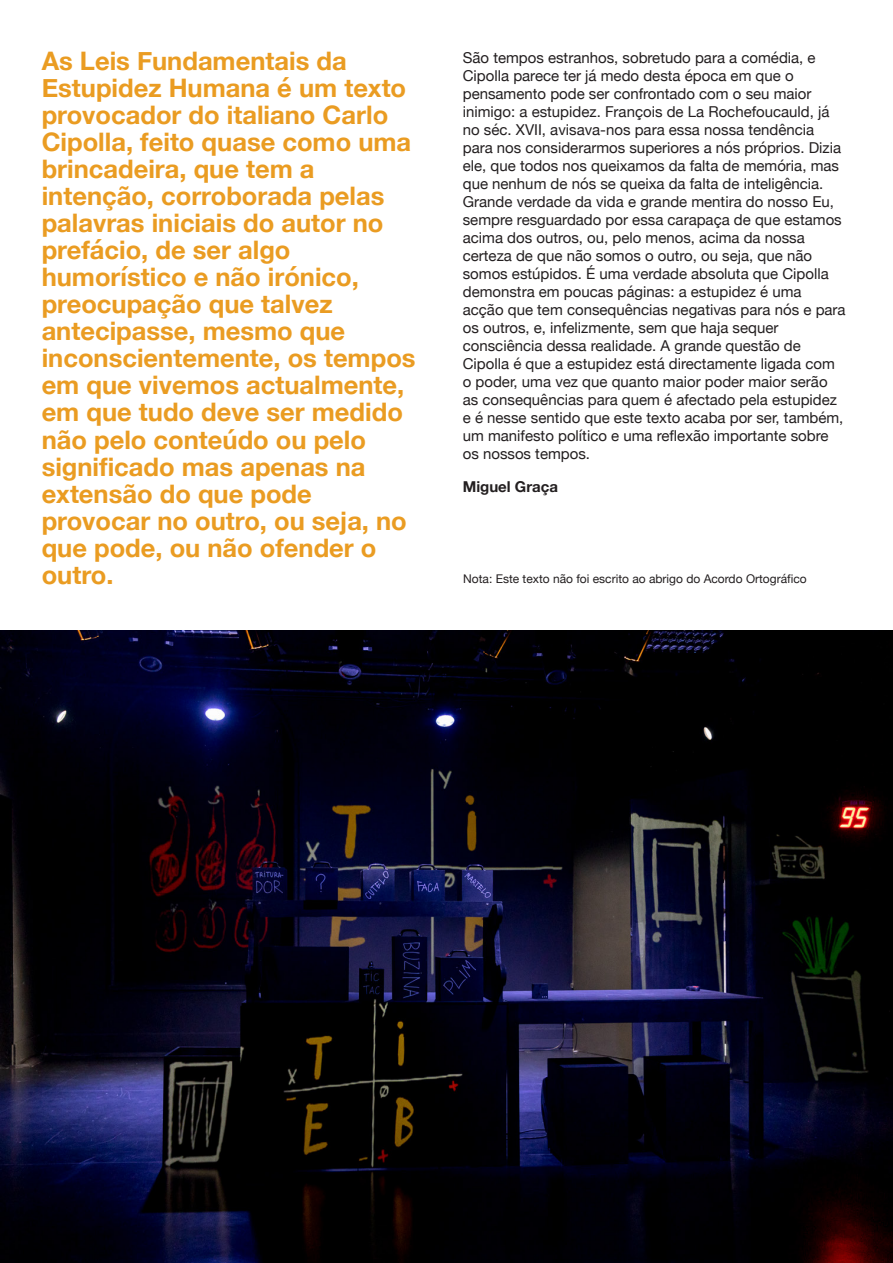
<style>
.page{position:relative;width:893px;height:1263px;background:#fff}
.page>*{position:absolute;margin:0;border:0;box-sizing:border-box;transform-origin:0 0}
.t1{font:700 25.5px/27px "Helvetica Neue";color:#ea9c22}
.t2{font:15px/18px "Helvetica Neue";color:#231f20}
.t3{font:700 15px "Helvetica Neue";color:#231f20}
.t4{font:12px "Helvetica Neue";color:#231f20}
</style>
<div class="page">
<img style="left:0;top:631px;width:893px;height:632px">
<p class="t1" style="left:42px;top:48px;width:375px">As Leis Fundamentais da<br>Estupidez Humana é um texto provocador do italiano Carlo<br>Cipolla, feito quase como uma brincadeira, que tem a intenção, corroborada pelas palavras iniciais do autor no prefácio, de ser algo humorístico e não irónico, preocupação que talvez antecipasse, mesmo que inconscientemente, os tempos em que vivemos actualmente, em que tudo deve ser medido não pelo conteúdo ou pelo significado mas apenas na extensão do que pode provocar no outro, ou seja, no que pode, ou não ofender o outro.</p>
<p class="t2" style="left:463px;top:49px;width:384px">São tempos estranhos, sobretudo para a comédia, e Cipolla parece ter já medo desta época em que o pensamento pode ser confrontado com o seu maior inimigo: a estupidez. François de La Rochefoucauld, já no séc. XVII, avisava-nos para essa nossa tendência para nos considerarmos superiores a nós próprios. Dizia ele, que todos nos queixamos da falta de memória, mas que nenhum de nós se queixa da falta de inteligência.<br>Grande verdade da vida e grande mentira do nosso Eu, sempre resguardado por essa carapaça de que estamos acima dos outros, ou, pelo menos, acima da nossa certeza de que não somos o outro, ou seja, que não somos estúpidos. É uma verdade absoluta que Cipolla demonstra em poucas páginas: a estupidez é uma acção que tem consequências negativas para nós e para os outros, e, infelizmente, sem que haja sequer consciência dessa realidade. A grande questão de Cipolla é que a estupidez está directamente ligada com o poder, uma vez que quanto maior poder maior serão as consequências para quem é afectado pela estupidez e é nesse sentido que este texto acaba por ser, também, um manifesto político e uma reflexão importante sobre os nossos tempos.</p>
<p class="t3" style="left:463px;top:475px;width:97px">Miguel Graça</p>
<p class="t4" style="left:463px;top:570px;width:345px">Nota: Este texto não foi escrito ao abrigo do Acordo Ortográfico</p>
</div>
